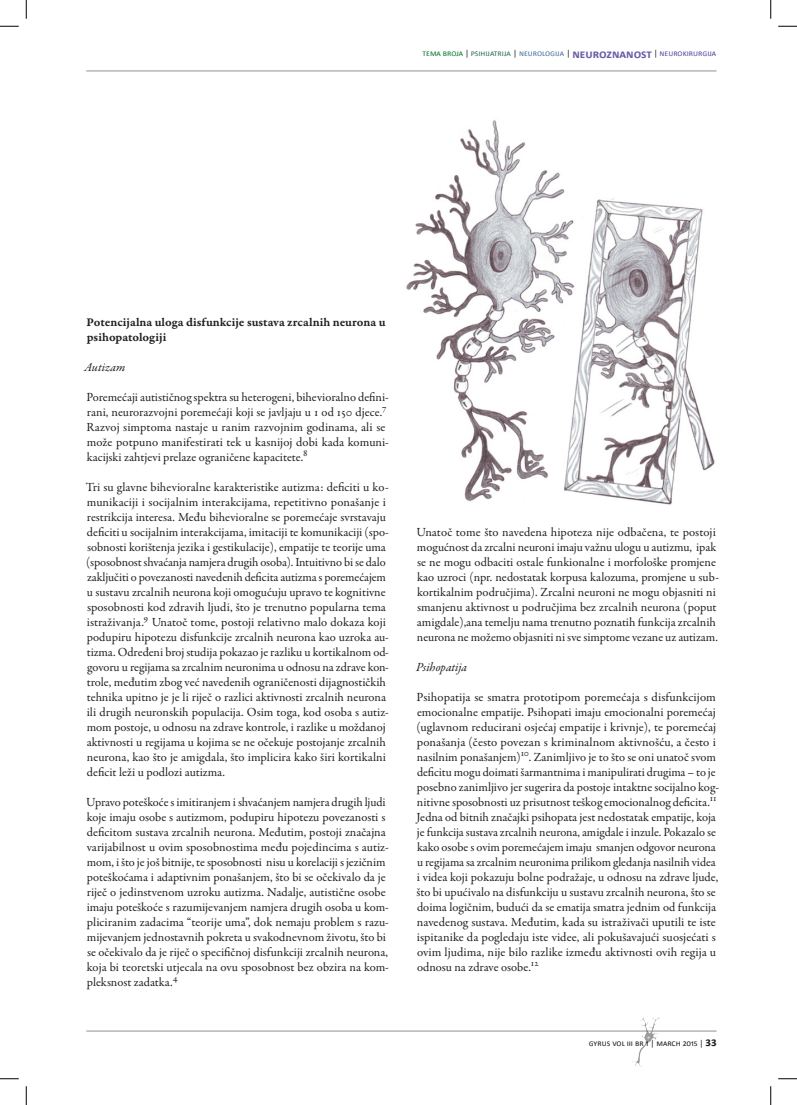
<style>
.page{position:relative;width:797px;height:1105px;background:#fff}
.page>*{position:absolute;margin:0;border:0;box-sizing:border-box;transform-origin:0 0}
.Body_tekst_Garamond{font:12.5px/15px "Garamond Premr Pro";color:#231f20}
.Body_tekst_Garamond-2{font:12.5px/15px "Garamond Premr Pro Smbd Capt";color:#231f20}
.Body_tekst_Garamond-3{font:italic 12.5px "Garamond Premr Pro";letter-spacing:-.005em;color:#231f20}
.t1{font:8.75px "Calibri";color:#594f9d}
.navigacija{font:8.75px "Calibri";color:#231f20}
.s1{color:#167c3d}
.s2{color:#231f20}
.s3{color:#357264}
.s4{color:#4e749e}
.s5{font-weight:700;font-size:12.5px;color:#695ea9}
.s6{font-weight:700;font-size:12.5px}
</style>
<div class="page">
<hr style="left:86px;top:71px;width:630px;height:1px;background:#231f20">
<hr style="left:86px;top:1031px;width:630px;height:1px;background:#231f20">
<img style="left:632px;top:1017px;width:27px;height:50px">
<img style="left:406px;top:120px;width:309px;height:385px">
<svg style="left:0;top:25px;width:19px;height:2px"></svg>
<svg style="left:778px;top:25px;width:19px;height:2px"></svg>
<svg style="left:0;top:1078px;width:19px;height:1px"></svg>
<svg style="left:778px;top:1078px;width:19px;height:1px"></svg>
<svg style="left:25px;top:0;width:2px;height:19px"></svg>
<svg style="left:25px;top:1086px;width:2px;height:19px"></svg>
<svg style="left:770px;top:0;width:1px;height:19px"></svg>
<svg style="left:770px;top:1086px;width:1px;height:19px"></svg>
<p class="t1" style="left:422px;top:47px;width:295px"><span class="s1">tema broja</span> <span class="s2">|</span> <span class="s3">psi hijatrija</span> <span class="s2">|</span> <span class="s4">neurologija</span> <span class="s2">|</span> <span class="s5">neuroznanost</span> <span class="s2">|</span> neuroki rurgija</p>
<p class="Body_tekst_Garamond-2" style="left:87px;top:315px;width:300px">Potencijalna uloga disfunkcije sustava zrcalnih neurona u psihopatologiji</p>
<p class="Body_tekst_Garamond-3" style="left:84px;top:359px;width:43px">Autizam</p>
<p class="Body_tekst_Garamond" style="left:86px;top:390px;width:304px">Poremećaji autističnog spektra su heterogeni, bihevioralno defini&shy;rani, neurorazvojni poremećaji koji se javljaju u 1 od 150 djece.<sup>7<br></sup>Razvoj simptoma nastaje u ranim razvojnim godinama, ali se može potpuno manifestirati tek u kasnijoj dobi kada komuni&shy;kacijski zahtjevi prelaze ograničene kapacitete.<sup>8</sup></p>
<p class="Body_tekst_Garamond" style="left:86px;top:480px;width:304px">Tri su glavne bihevioralne karakteristike autizma: deficiti u ko&shy;munikaciji i socijalnim interakcijama, repetitivno ponašanje i restrikcija interesa. Među bihevioralne se poremećaje svrstavaju deficiti u socijalnim interakcijama, imitaciji te komunikaciji (spo&shy;sobnosti korištenja jezika i gestikulacije), empatije te teorije uma (sposobnost shvaćanja namjera drugih osoba). Intuitivno bi se dalo zaključiti o povezanosti navedenih deficita autizma s poremećajem u sustavu zrcalnih neurona koji omogućuju upravo te kognitivne sposobnosti kod zdravih ljudi, što je trenutno popularna tema istraživanja.<sup>9</sup> Unatoč tome, postoji relativno malo dokaza koji podupiru hipotezu disfunkcije zrcalnih neurona kao uzroka au&shy;tizma. Određeni broj studija pokazao je razliku u kortikalnom od&shy;govoru u regijama sa zrcalnim neuronima u odnosu na zdrave kon&shy;trole, međutim zbog već navedenih ograničenosti dijagnostičkih tehnika upitno je je li riječ o razlici aktivnosti zrcalnih neurona ili drugih neuronskih populacija. Osim toga, kod osoba s autiz&shy;mom postoje, u odnosu na zdrave kontrole, i razlike u moždanoj aktivnosti u regijama u kojima se ne očekuje postojanje zrcalnih neurona, kao što je amigdala, što implicira kako širi kortikalni deficit leži u podlozi autizma.</p>
<p class="Body_tekst_Garamond" style="left:86px;top:795px;width:304px">Upravo poteškoće s imitiranjem i shvaćanjem namjera drugih ljudi koje imaju osobe s autizmom, podupiru hipotezu povezanosti s deficitom sustava zrcalnih neurona. Međutim, postoji značajna varijabilnost u ovim sposobnostima među pojedincima s autiz&shy;mom, i što je još bitnije, te sposobnosti nisu u korelaciji s jezičnim poteškoćama i adaptivnim ponašanjem, što bi se očekivalo da je riječ o jedinstvenom uzroku autizma. Nadalje, autistične osobe imaju poteškoće s razumijevanjem namjera drugih osoba u kom&shy;pliciranim zadacima “teorije uma”, dok nemaju problem s razu&shy;mijevanjem jednostavnih pokreta u svakodnevnom životu, što bi se očekivalo da je riječ o specifičnoj disfunkciji zrcalnih neurona, koja bi teoretski utjecala na ovu sposobnost bez obzira na kom&shy;pleksnost zadatka.<sup>4</sup></p>
<p class="Body_tekst_Garamond" style="left:416px;top:525px;width:304px">Unatoč tome što navedena hipoteza nije odbačena, te postoji mogućnost da zrcalni neuroni imaju važnu ulogu u autizmu, ipak se ne mogu odbaciti ostale funkionalne i morfološke promjene kao uzroci (npr. nedostatak korpusa kalozuma, promjene u sub&shy;kortikalnim područjima). Zrcalni neuroni ne mogu objasniti ni smanjenu aktivnost u područjima bez zrcalnih neurona (poput amigdale),ana temelju nama trenutno poznatih funkcija zrcalnih neurona ne možemo objasniti ni sve simptome vezane uz autizam.</p>
<p class="Body_tekst_Garamond-3" style="left:416px;top:659px;width:52px">Psihopatija</p>
<p class="Body_tekst_Garamond" style="left:416px;top:690px;width:304px">Psihopatija se smatra prototipom poremećaja s disfunkcijom emocionalne empatije. Psihopati imaju emocionalni poremećaj (uglavnom reducirani osjećaj empatije i krivnje), te poremećaj ponašanja (često povezan s kriminalnom aktivnošću, a često i nasilnim ponašanjem)<sup>10</sup>. Zanimljivo je to što se oni unatoč svom deficitu mogu doimati šarmantnima i manipulirati drugima – to je posebno zanimljivo jer sugerira da postoje intaktne socijalno kog&shy;nitivne sposobnosti uz prisutnost teškog emocionalnog deficita.<sup>11<br></sup>Jedna od bitnih značajki psihopata jest nedostatak empatije, koja je funkcija sustava zrcalnih neurona, amigdale i inzule. Pokazalo se kako osobe s ovim poremećajem imaju smanjen odgovor neurona u regijama sa zrcalnim neuronima prilikom gledanja nasilnih videa i videa koji pokazuju bolne podražaje, u odnosu na zdrave ljude, što bi upućivalo na disfunkciju u sustavu zrcalnih neurona, što se doima logičnim, budući da se ematija smatra jednim od funkcija navedenog sustava. Međutim, kada su istraživači uputili te iste ispitanike da pogledaju iste videe, ali pokušavajući suosjećati s ovim ljudima, nije bilo razlike između aktivnosti ovih regija u odnosu na zdrave osobe.<sup>12</sup></p>
<p class="navigacija" style="left:588px;top:1037px;width:129px">gyrus vol III br 1 | march 2015 | <span class="s6">33</span></p>
</div>
